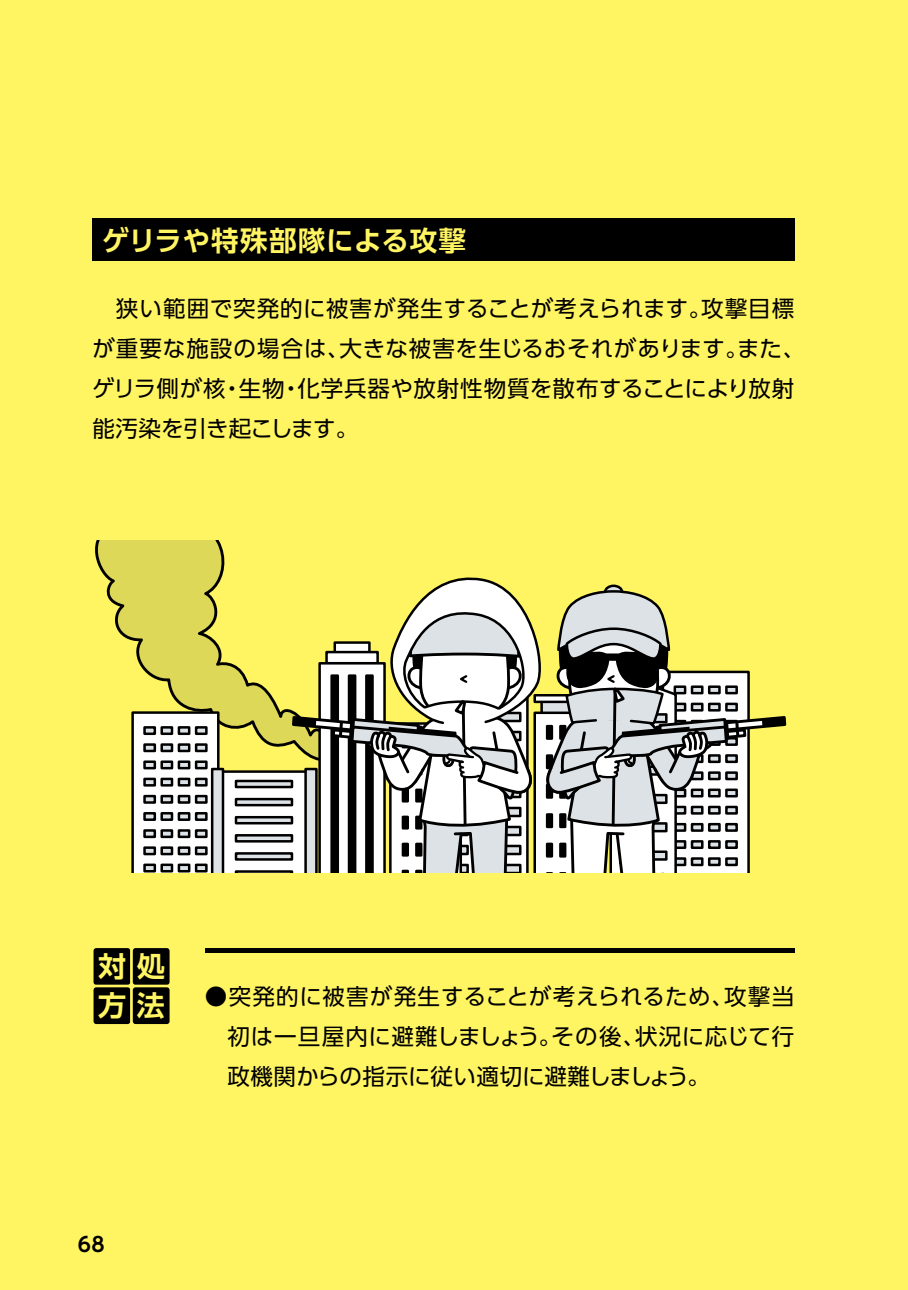
<style>
.page{position:relative;width:908px;height:1290px;background:#fff}
.page>*{position:absolute;margin:0;border:0;box-sizing:border-box;transform-origin:0 0}
.t1{font:700 28px/38.8px "UD Shin Go Pr 6 De";color:#fff462}
.t2{font:700 27.5px "UD Shin Go Pr 6 De";letter-spacing:.03em;color:#fff462}
.t3{font:22.5px/40px "UD Shin Go Pr 6";letter-spacing:.025em;color:#000;text-align:justify}
.t4{font:700 20px "UD Shin Go Pr 6 De";color:#000}
</style>
<div class="page">
<div style="left:0;top:0;width:907px;height:1290px;background:#fff462"></div>
<div style="left:92px;top:947px;width:39px;height:39px;background:#000;border-radius:4px"></div>
<div style="left:91px;top:945px;width:42px;height:42px;border:2px solid #fff462;border-radius:4px"></div>
<div style="left:131px;top:947px;width:40px;height:39px;background:#000;border-radius:4px"></div>
<div style="left:130px;top:945px;width:42px;height:42px;border:2px solid #fff462;border-radius:4px"></div>
<div style="left:92px;top:986px;width:39px;height:39px;background:#000;border-radius:4px"></div>
<div style="left:91px;top:985px;width:42px;height:41px;border:2px solid #fff462;border-radius:4px"></div>
<div style="left:131px;top:986px;width:40px;height:39px;background:#000;border-radius:4px"></div>
<div style="left:130px;top:985px;width:42px;height:41px;border:2px solid #fff462;border-radius:4px"></div>
<hr style="left:205px;top:948px;width:589px;height:4px;background:#000">
<div style="left:92px;top:219px;width:702px;height:42px;background:#000"></div>
<svg style="left:95px;top:541px;width:130px;height:99px"></svg>
<svg style="left:131px;top:571px;width:656px;height:302px"></svg>
<p class="t2" style="left:102px;top:218px;width:365px">ゲリラや特殊部隊による攻撃</p>
<p class="t3" style="left:92px;top:288px;width:714px;text-align:left">　狭い範囲で突発的に被害が発生することが考えられます。攻撃目標が重要な施設の場合は、大きな被害を生じるおそれがあります。また、ゲリラ側が核・生物・化学兵器や放射性物質を散布することにより放射能汚染を引き起こします。</p>
<p class="t1" style="left:98px;top:946px;width:68px">対処方法</p>
<p class="t3" style="left:227px;top:975px;width:568px;text-indent:-22px">●突発的に被害が発生することが考えられるため、攻撃当初は一旦屋内に避難しましょう。その後、状況に応じて行政機関からの指示に従い適切に避難しましょう。</p>
<p class="t4" style="left:78px;top:1228px;width:28px">68</p>
</div>
